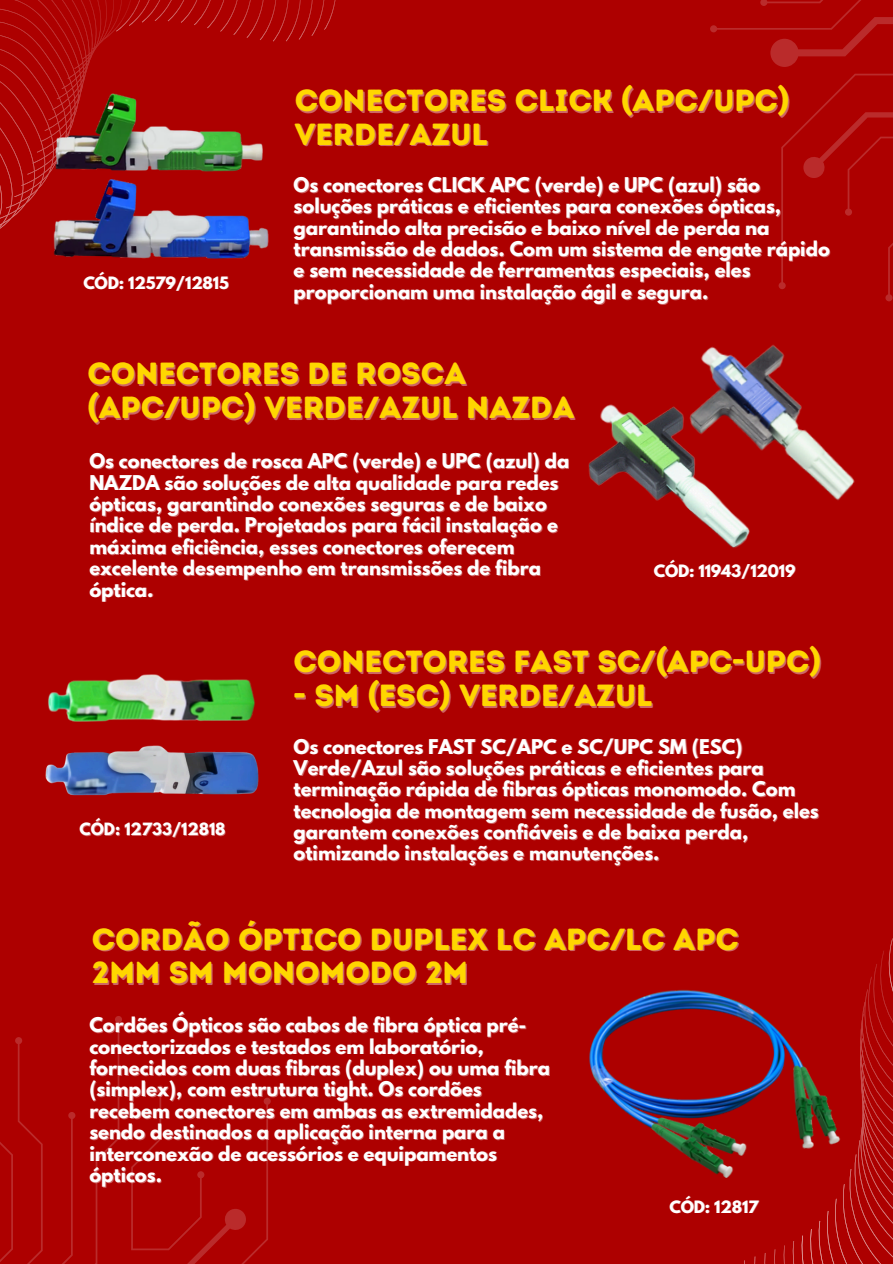
<style>
.page{position:relative;width:893px;height:1264px;background:#fff}
.page>*{position:absolute;margin:0;border:0;box-sizing:border-box;transform-origin:0 0}
.t1{font:30.6px "Intro Rust Base";color:#ffd600}
.t2{font:700 18px/21.3px "League Spartan";color:#fff}
.t3{font:700 15px "League Spartan";color:#fff}
</style>
<div class="page">
<div style="left:0;top:0;width:892px;height:1263px;background:#ad0000"></div>
<svg style="left:0;top:1016px;width:271px;height:247px"></svg>
<svg style="left:710px;top:0;width:182px;height:302px"></svg>
<svg style="left:0;top:0;width:336px;height:229px"></svg>
<svg style="left:744px;top:940px;width:148px;height:323px"></svg>
<img style="left:53px;top:89px;width:217px;height:84px">
<img style="left:47px;top:177px;width:229px;height:82px">
<img style="left:588px;top:404px;width:162px;height:144px">
<img style="left:669px;top:345px;width:186px;height:162px">
<img style="left:48px;top:674px;width:207px;height:48px">
<img style="left:45px;top:745px;width:214px;height:51px">
<img style="left:589px;top:971px;width:256px;height:221px">
<p class="t3" style="left:83px;top:275px;width:147px">CÓD: 12579/12815</p>
<p class="t1" style="left:295px;top:82px;width:496px">CONECTORES CLICK (APC/UPC)</p>
<p class="t1" style="left:295px;top:116px;width:195px">VERDE/AZUL</p>
<h1 class="t2" style="left:293px;top:176px;width:468px">Os conectores CLICK APC (verde) e UPC (azul) são</h1>
<p class="t2" style="left:293px;top:197px;width:489px">soluções práticas e eficientes para conexões ópticas,</p>
<h2 class="t2" style="left:293px;top:219px;width:477px">garantindo alta precisão e baixo nível de perda na</h2>
<p class="t2" style="left:293px;top:240px;width:538px">transmissão de dados. Com um sistema de engate rápido</p>
<h1 class="t2" style="left:293px;top:262px;width:458px">e sem necessidade de ferramentas especiais, eles</h1>
<p class="t2" style="left:293px;top:283px;width:416px">proporcionam uma instalação ágil e segura.</p>
<p class="t1" style="left:87px;top:355px;width:380px">CONECTORES DE ROSCA</p>
<p class="t1" style="left:87px;top:389px;width:488px">(APC/UPC) VERDE/AZUL NAZDA</p>
<p class="t2" style="left:89px;top:452px;width:481px">Os conectores de rosca APC (verde) e UPC (azul) da</p>
<p class="t2" style="left:89px;top:474px;width:470px">NAZDA são soluções de alta qualidade para redes</p>
<p class="t2" style="left:89px;top:495px;width:459px">ópticas, garantindo conexões seguras e de baixo</p>
<h1 class="t2" style="left:89px;top:517px;width:470px">índice de perda. Projetados para fácil instalação e</h1>
<h2 class="t2" style="left:89px;top:538px;width:426px">máxima eficiência, esses conectores oferecem</h2>
<p class="t2" style="left:89px;top:559px;width:453px">excelente desempenho em transmissões de fibra</p>
<p class="t2" style="left:89px;top:581px;width:66px">óptica.</p>
<h2 class="t3" style="left:653px;top:563px;width:143px">CÓD: 11943/12019</h2>
<p class="t3" style="left:79px;top:821px;width:148px">CÓD: 12733/12818</p>
<p class="t1" style="left:293px;top:643px;width:529px">CONECTORES FAST SC/(APC-UPC)</p>
<h1 class="t1" style="left:293px;top:677px;width:360px">- SM (ESC) VERDE/AZUL</h1>
<p class="t2" style="left:293px;top:738px;width:450px">Os conectores FAST SC/APC e SC/UPC SM (ESC)</p>
<p class="t2" style="left:293px;top:759px;width:471px">Verde/Azul são soluções práticas e eficientes para</p>
<p class="t2" style="left:293px;top:780px;width:503px">terminação rápida de fibras ópticas monomodo. Com</p>
<p class="t2" style="left:293px;top:802px;width:526px">tecnologia de montagem sem necessidade de fusão, eles</p>
<p class="t2" style="left:293px;top:823px;width:456px">garantem conexões confiáveis e de baixa perda,</p>
<p class="t2" style="left:293px;top:844px;width:367px">otimizando instalações e manutenções.</p>
<h2 class="t1" style="left:92px;top:920px;width:648px">CORDÃO ÓPTICO DUPLEX LC APC/LC APC</h2>
<p class="t1" style="left:92px;top:954px;width:378px">2MM SM MONOMODO 2M</p>
<p class="t2" style="left:89px;top:1016px;width:438px">Cordões Ópticos são cabos de fibra óptica pré-</p>
<p class="t2" style="left:89px;top:1038px;width:396px">conectorizados e testados em laboratório,</p>
<p class="t2" style="left:89px;top:1059px;width:462px">fornecidos com duas fibras (duplex) ou uma fibra (simplex), com estrutura tight. Os cordões recebem conectores em ambas as extremidades, sendo destinados a aplicação interna para a interconexão de acessórios e equipamentos ópticos.</p>
<p class="t3" style="left:669px;top:1199px;width:91px">CÓD: 12817</p>
</div>
